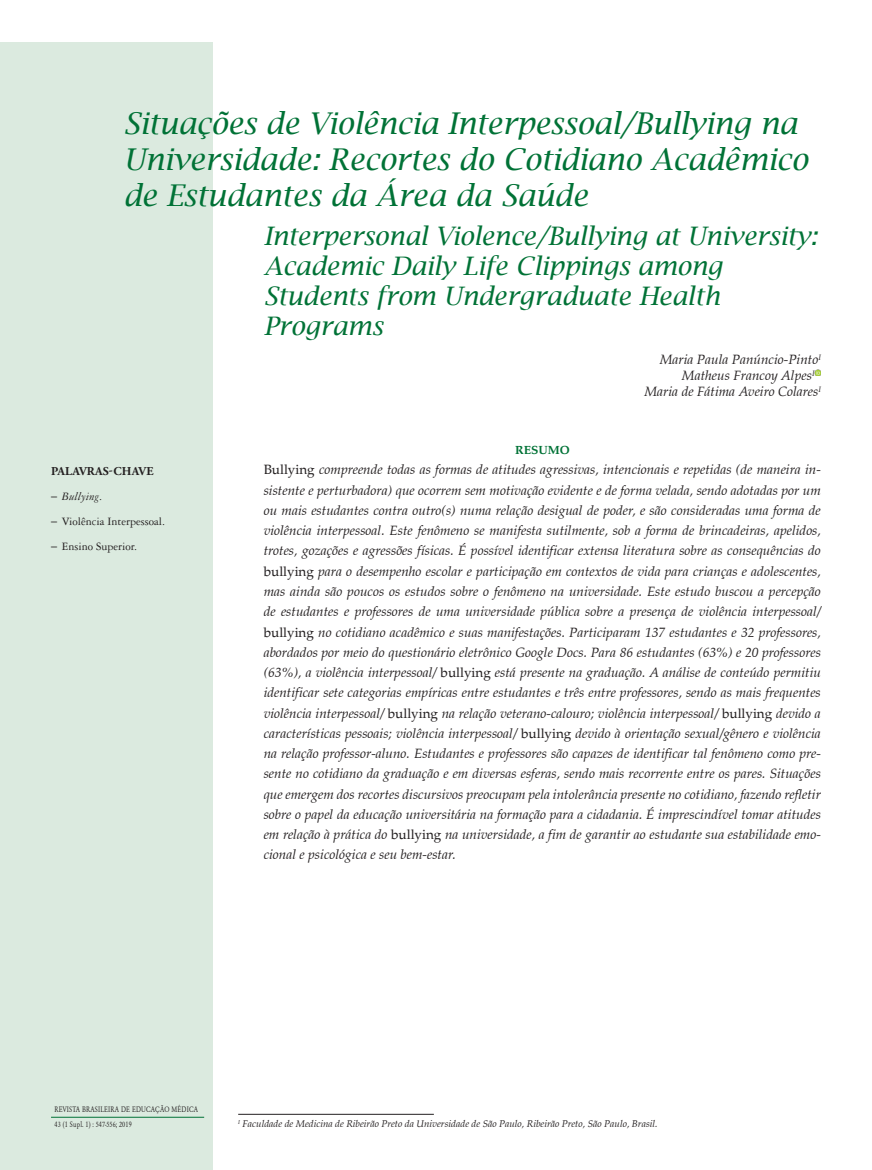
<style>
.page{position:relative;width:872px;height:1170px;background:#fff}
.page>*{position:absolute;margin:0;border:0;box-sizing:border-box;transform-origin:0 0}
._00{font:italic 30px/36px "Lucida Bright";color:#007236}
._01{font:italic 25.5px/30px "Lucida Bright";color:#007236}
._04{font:italic 13.5px/20.2px "Palton";color:#231f20;text-align:justify}
._02{font:italic 13.5px "Palton";color:#231f20}
.t1{font:12px "Garamond 3 LT Std";color:#231f20}
.Keywords{font:700 12px "Adobe Garamond Pro";letter-spacing:.015em;color:#231f20}
.t2{font:italic 12px "Garamond 3 LT Std";color:#231f20}
._03{font:700 12px "Palton";color:#007236}
.footnote_abre{font:italic 9.75px "Palton";color:#231f20}
.t3{font:8.25px/15px "Garamond";letter-spacing:.03em;color:#231f20;scale:.8 1}
.s1{font-family:"Palton Roman";font-style:normal}
.s2{font-style:normal}
.s3{font-family:"Palton Roman"}
</style>
<div class="page">
<div style="left:0;top:43px;width:213px;height:1126px;background:#dbeadf"></div>
<hr style="left:51px;top:1116px;width:153px;height:1px;background:#007236">
<hr style="left:238px;top:1113px;width:196px;height:1px;background:#231f20">
<svg style="left:814px;top:369px;width:7px;height:7px"></svg>
<p class="_00" style="left:123px;top:106px;width:686px">Situações de Violência Interpessoal/Bullying na<br>Universidade: Recortes do Cotidiano Acadêmico de Estudantes da Área da Saúde</p>
<p class="_01" style="left:264px;top:221px;width:555px">Interpersonal Violence/Bullying at University:<br>Academic Daily Life Clippings among Students from Undergraduate Health Programs</p>
<p class="_02" style="left:660px;top:351px;width:163px">Maria Paula Panúncio-Pinto<sup>I</sup></p>
<p class="_02" style="left:682px;top:368px;width:134px">Matheus Francoy Alpes<sup>I</sup></p>
<p class="_02" style="left:644px;top:384px;width:178px">Maria de Fátima Aveiro Colares<sup>I</sup></p>
<p class="Keywords" style="left:51px;top:464px;width:104px">PALAVRAS-CHAVE</p>
<p class="t2" style="left:51px;top:490px;width:52px"><span class="s1">–</span> Bullying<span class="s2">.</span></p>
<p class="t1" style="left:51px;top:515px;width:115px"><span class="s3">–</span> Violência Interpessoal.</p>
<p class="t1" style="left:51px;top:540px;width:87px"><span class="s3">–</span> Ensino Superior.</p>
<p class="_03" style="left:515px;top:443px;width:56px">RESUMO</p>
<p class="_04" style="left:264px;top:460px;width:559px"><span class="s1">Bullying</span> compreende todas as formas de atitudes agressivas, intencionais e repetidas (de maneira in&shy;sistente e perturbadora) que ocorrem sem motivação evidente e de forma velada, sendo adotadas por um ou mais estudantes contra outro(s) numa relação desigual de poder, e são consideradas uma forma de violência interpessoal. Este fenômeno se manifesta sutilmente, sob a forma de brincadeiras, apelidos, trotes, gozações e agressões físicas. É possível identificar extensa literatura sobre as consequências do <span class="s1">bullying</span> para o desempenho escolar e participação em contextos de vida para crianças e adolescentes, mas ainda são poucos os estudos sobre o fenômeno na universidade. Este estudo buscou a percepção de estudantes e professores de uma universidade pública sobre a presença de violência interpessoal/ <span class="s1">bullying</span> no cotidiano acadêmico e suas manifestações. Participaram 137 estudantes e 32 professores, abordados por meio do questionário eletrônico Google Docs. Para 86 estudantes (63%) e 20 professores (63%), a violência interpessoal/ <span class="s1">bullying</span> está presente na graduação. A análise de conteúdo permitiu identificar sete categorias empíricas entre estudantes e três entre professores, sendo as mais frequentes violência interpessoal/ <span class="s1">bullying</span> na relação veterano-calouro; violência interpessoal/ <span class="s1">bullying</span> devido a características pessoais; violência interpessoal/ <span class="s1">bullying</span> devido à orientação sexual/gênero e violência na relação professor-aluno. Estudantes e professores são capazes de identificar tal fenômeno como pre&shy;sente no cotidiano da graduação e em diversas esferas, sendo mais recorrente entre os pares. Situações que emergem dos recortes discursivos preocupam pela intolerância presente no cotidiano, fazendo refletir sobre o papel da educação universitária na formação para a cidadania. É imprescindível tomar atitudes em relação à prática do <span class="s1">bullying</span> na universidade, a fim de garantir ao estudante sua estabilidade emo&shy;cional e psicológica e seu bem-estar.</p>
<p class="t3" style="left:54px;top:1101px;width:181px">REVISTA BRASILEIRA DE EDUCAÇÃO MÉDICA<br>43 (1 Supl. 1) : 547-556; 2019</p>
<p class="footnote_abre" style="left:238px;top:1118px;width:421px"><sup>I</sup> Faculdade de Medicina de Ribeirão Preto da Universidade de São Paulo, Ribeirão Preto, São Paulo, Brasil.</p>
</div>
